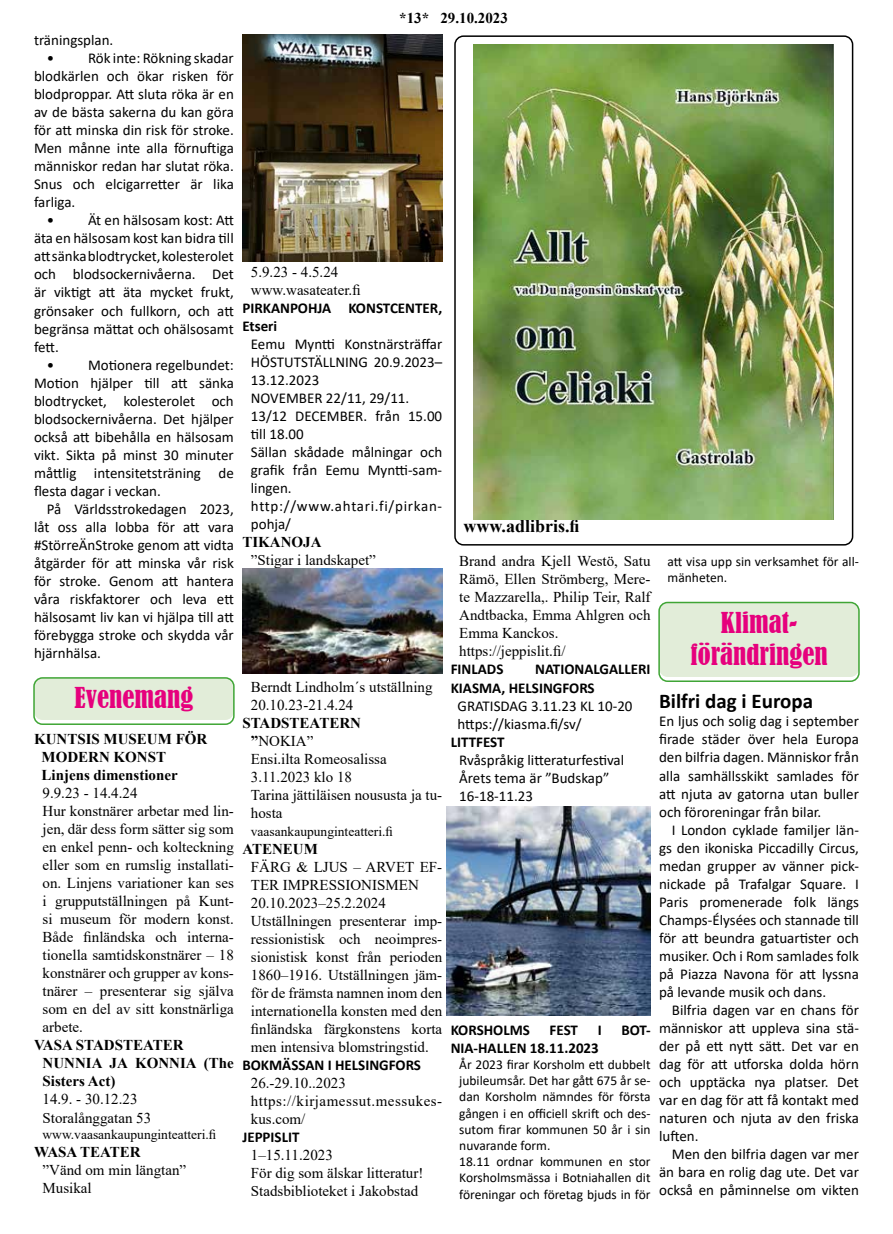
<style>
.page{position:relative;width:893px;height:1234px;background:#fff}
.page>*{position:absolute;margin:0;border:0;box-sizing:border-box;transform-origin:0 0}
.t1{font:condensed 27px/32.4px "Bernard";color:#e6007d;text-align:center}
.t2{font:700 21px "Calibri";color:#000}
.t3{font:700 18px "Times New Roman";color:#000}
.t4{font:15px/18px "Calibri";color:#000;text-align:justify}
.t5{font:15px/18px "Times New Roman";color:#000}
.t6{font:700 15px/18px "Calibri";color:#000}
.t7{font:700 15px/18px "Times New Roman";color:#000}
.t8{font:15px/18px "Times New Roman";letter-spacing:.035em;color:#000}
.t9{font:13.5px/16.2px "Calibri";color:#000}
.t10{font:13.5px "Times New Roman";color:#000}
.s1{font-weight:700}
</style>
<div class="page">
<div style="left:34px;top:677px;width:200px;height:42px;background:#e2edd9;border-radius:9px"></div>
<div style="left:33px;top:677px;width:202px;height:47px;border:2px solid #3fa535;border-radius:9px"></div>
<div style="left:659px;top:602px;width:200px;height:74px;background:#e2edd9;border-radius:9px"></div>
<div style="left:658px;top:601px;width:202px;height:80px;border:2px solid #3fa535;border-radius:9px"></div>
<div style="left:454px;top:35px;width:399px;height:510px;border:2px solid #000;border-radius:9px"></div>
<img style="left:474px;top:45px;width:360px;height:474px">
<img style="left:242px;top:34px;width:200px;height:227px">
<img style="left:242px;top:568px;width:200px;height:105px">
<img style="left:446px;top:806px;width:205px;height:209px">
<p class="t4" style="left:34px;top:31px;width:81px">träningsplan.</p>
<p class="t4" style="left:34px;top:49px;width:201px;text-indent:13px">• Rök inte: Rökning skadar blodkärlen och ökar risken för blodproppar. Att sluta röka är en av de bästa sakerna du kan göra för att minska din risk för stroke.<br>Men månne inte alla förnuftiga människor redan har slutat röka.<br>Snus och elcigarretter är lika farliga.</p>
<p class="t4" style="left:34px;top:211px;width:201px;text-indent:13px">• Ät en hälsosam kost: Att äta en hälsosam kost kan bidra till att sänka blodtrycket, kolesterolet och blodsockernivåerna. Det är viktigt att äta mycket frukt, grönsaker och fullkorn, och att begränsa mättat och ohälsosamt fett.</p>
<p class="t4" style="left:34px;top:355px;width:201px;text-indent:13px">• Motionera regelbundet:<br>Motion hjälper till att sänka blodtrycket, kolesterolet och blodsockernivåerna. Det hjälper också att bibehålla en hälsosam vikt. Sikta på minst 30 minuter måttlig intensitetsträning de flesta dagar i veckan.</p>
<p class="t4" style="left:34px;top:499px;width:201px;text-indent:13px">På Världsstrokedagen 2023, låt oss alla lobba för att vara #StörreÄnStroke genom att vidta åtgärder för att minska vår risk för stroke. Genom att hantera våra riskfaktorer och leva ett hälsosamt liv kan vi hjälpa till att förebygga stroke och skydda vår hjärnhälsa.</p>
<h1 class="t1" style="left:75px;top:681px;width:120px">Evenemang</h1>
<p class="t7" style="left:42px;top:729px;width:167px;text-indent:-8px">KUNTSIS MUSEUM FÖR<br>MODERN KONST<br>Linjens dimenstioner</p>
<p class="t5" style="left:43px;top:783px;width:193px">9.9.23 - 14.4.24<br>Hur konstnärer arbetar med lin&shy;jen, där dess form sätter sig som en enkel penn- och kolteckning eller som en rumslig installati&shy;on. Linjens variationer kan ses i grupputställningen på Kunt&shy;si museum för modern konst.<br>Både finländska och interna&shy;tionella samtidskonstnärer – 18 konstnärer och grupper av kons&shy;tnärer – presenterar sig själva som en del av sitt konstnärliga arbete.</p>
<p class="t7" style="left:43px;top:1035px;width:193px;text-indent:-9px">VASA STADSTEATER<br>NUNNIA JA KONNIA (The<br>Sisters Act)</p>
<p class="t5" style="left:43px;top:1089px;width:110px">14.9. - 30.12.23<br>Storalånggatan 53</p>
<p class="t10" style="left:43px;top:1124px;width:175px">www.vaasankaupunginteatteri.fi</p>
<p class="t7" style="left:34px;top:1141px;width:108px">WASA TEATER</p>
<p class="t5" style="left:43px;top:1159px;width:145px">”Vänd om min längtan”<br>Musikal</p>
<p class="t7" style="left:399px;top:8px;width:110px">*13* 29.10.2023</p>
<p class="t5" style="left:251px;top:263px;width:111px">5.9.23 - 4.5.24 www.wasateater.fi</p>
<p class="t6" style="left:242px;top:299px;width:201px">PIRKANPOHJA KONSTCENTER,<br>Etseri</p>
<p class="t4" style="left:251px;top:335px;width:193px;text-align:left">Eemu Myntti Konstnärsträffar<br>HÖSTUTSTÄLLNING 20.9.2023–<br>13.12.2023<br>NOVEMBER 22/11, 29/11.<br>13/12 DECEMBER. från 15.00 till 18.00<br>Sällan skådade målningar och grafik från Eemu Myntti-sam&shy;lingen. http://www.ahtari.fi/pirkan&shy;pohja/</p>
<p class="t7" style="left:242px;top:533px;width:81px">TIKANOJA</p>
<p class="t5" style="left:251px;top:551px;width:126px">”Stigar i landskapet”</p>
<p class="t5" style="left:251px;top:677px;width:183px">Berndt Lindholm´s utställning<br>20.10.23-21.4.24</p>
<p class="t5" style="left:251px;top:713px;width:193px;text-indent:-9px"><span class="s1">STADSTEATERN<br>”</span>NOKIA”<br>Ensi.ilta Romeosalissa<br>3.11.2023 klo 18<br>Tarina jättiläisen noususta ja tu&shy;hosta</p>
<p class="t10" style="left:251px;top:821px;width:144px">vaasankaupunginteatteri.fi</p>
<p class="t7" style="left:242px;top:839px;width:77px">ATENEUM</p>
<p class="t5" style="left:251px;top:857px;width:193px">FÄRG &amp; LJUS – ARVET EF-<br>TER IMPRESSIONISMEN<br>20.10.2023–25.2.2024<br>Utställningen presenterar imp&shy;ressionistisk och neoimpres&shy;sionistisk konst från perioden<br>1860–1916. Utställningen jäm&shy;för de främsta namnen inom den internationella konsten med den finländska färgkonstens korta men intensiva blomstringstid.</p>
<p class="t6" style="left:242px;top:1055px;width:180px">BOKMÄSSAN I HELSINGFORS</p>
<p class="t8" style="left:251px;top:1073px;width:193px">26.-29.10..2023 https://kirjamessut.messukes&shy;kus.com/</p>
<p class="t6" style="left:242px;top:1127px;width:59px">JEPPISLIT</p>
<p class="t5" style="left:251px;top:1145px;width:174px">1–15.11.2023<br>För dig som älskar litteratur!<br>Stadsbiblioteket i Jakobstad</p>
<p class="t3" style="left:463px;top:513px;width:118px">www.adlibris.fi</p>
<p class="t5" style="left:459px;top:551px;width:193px">Brand andra Kjell Westö, Satu<br>Rämö, Ellen Strömberg, Mere&shy;te Mazzarella,. Philip Teir, Ralf<br>Andtbacka, Emma Ahlgren och<br>Emma Kanckos. https://jeppislit.fi/</p>
<p class="t6" style="left:451px;top:660px;width:54px">FINLADS</p>
<p class="t9" style="left:668px;top:553px;width:193px">att visa upp sin verksamhet för all&shy;mänheten.</p>
<h1 class="t1" style="left:690px;top:606px;width:139px">Klimat&shy;förändringen</h1>
<h2 class="t2" style="left:659px;top:686px;width:156px">Bilfri dag i Europa</h2>
<p class="t4" style="left:659px;top:712px;width:201px">En ljus och solig dag i september firade städer över hela Europa den bilfria dagen. Människor från alla samhällsskikt samlades för att njuta av gatorna utan buller och föroreningar från bilar.</p>
<p class="t4" style="left:659px;top:820px;width:201px;text-indent:13px">I London cyklade familjer län&shy;gs den ikoniska Piccadilly Circus, medan grupper av vänner pick&shy;nickade på Trafalgar Square. I Paris promenerade folk längs Champs-Élysées och stannade till för att beundra gatuartister och musiker. Och i Rom samlades folk på Piazza Navona för att lyssna på levande musik och dans.</p>
<p class="t4" style="left:659px;top:1000px;width:201px;text-indent:13px">Bilfria dagen var en chans för människor att uppleva sina stä&shy;der på ett nytt sätt. Det var en dag för att utforska dolda hörn och upptäcka nya platser. Det var en dag för att få kontakt med naturen och njuta av den friska luften.</p>
<p class="t4" style="left:659px;top:1144px;width:201px;text-indent:13px">Men den bilfria dagen var mer än bara en rolig dag ute. Det var också en påminnelse om vikten</p>
<p class="t6" style="left:451px;top:660px;width:201px;text-indent:84px">NATIONALGALLERI<br>KIASMA, HELSINGFORS</p>
<p class="t4" style="left:457px;top:696px;width:177px">GRATISDAG 3.11.23 KL 10-20 https://kiasma.fi/sv/</p>
<p class="t6" style="left:451px;top:732px;width:55px">LITTFEST</p>
<p class="t4" style="left:459px;top:750px;width:166px;text-align:left">Rvåspråkig litteraturfestival<br>Årets tema är ”Budskap”<br>16-18-11.23</p>
<p class="t6" style="left:451px;top:1020px;width:81px">KORSHOLMS</p>
<p class="t6" style="left:550px;top:1020px;width:30px">FEST</p>
<p class="t6" style="left:598px;top:1020px;width:6px">I</p>
<p class="t6" style="left:621px;top:1020px;width:31px">BOT-</p>
<p class="t6" style="left:451px;top:1038px;width:150px">NIA-HALLEN 18.11.2023</p>
<p class="t9" style="left:459px;top:1055px;width:193px">År 2023 firar Korsholm ett dubbelt jubileumsår. Det har gått 675 år se&shy;dan Korsholm nämndes för första gången i en officiell skrift och des&shy;sutom firar kommunen 50 år i sin nuvarande form.<br>18.11 ordnar kommunen en stor<br>Korsholmsmässa i Botniahallen dit föreningar och företag bjuds in för</p>
</div>
